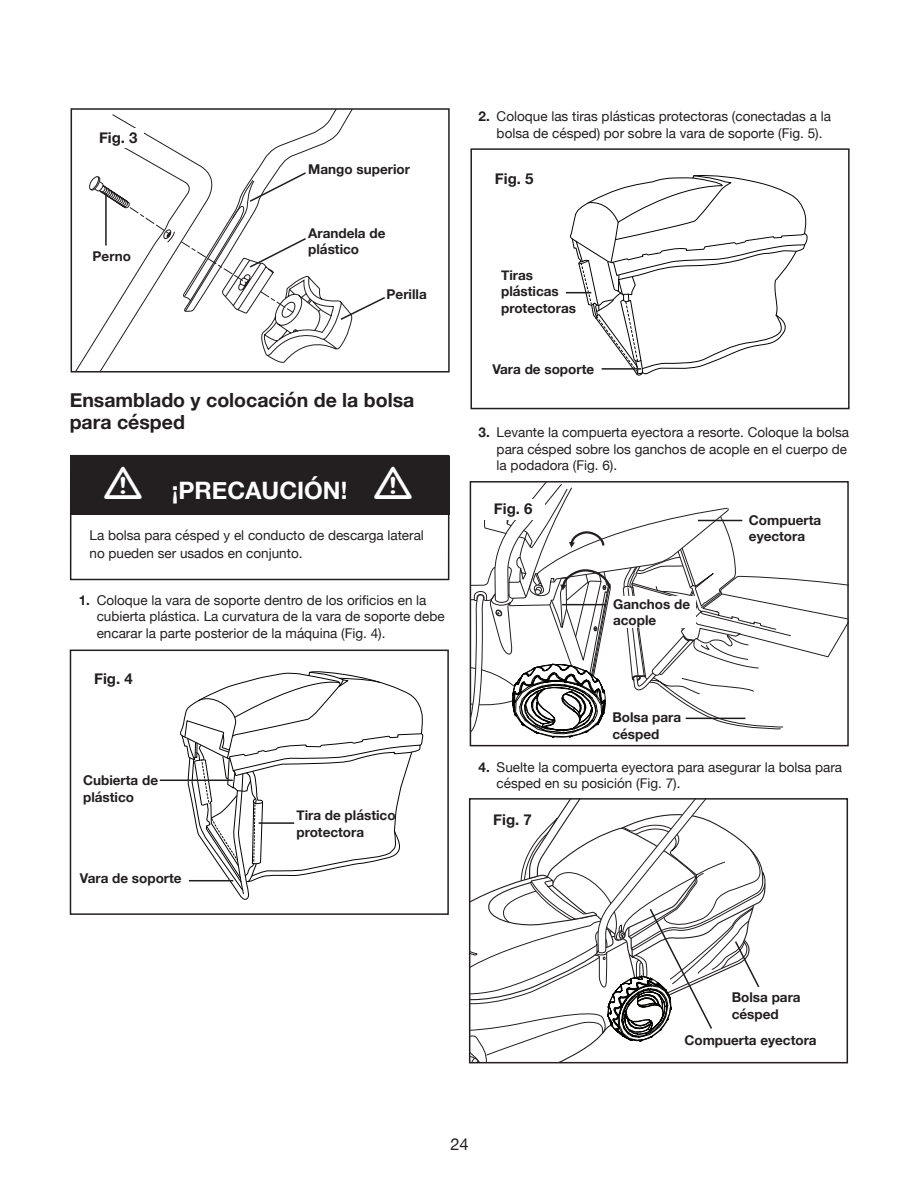
<style>
.page{position:relative;width:918px;height:1188px;background:#fff}
.page>*{position:absolute;margin:0;border:0;box-sizing:border-box;transform-origin:0 0}
.t1{font:700 24px "Helvetica Neue";color:#fff}
.t2{font:700 19.5px/22.5px "Helvetica Neue";color:#231f20}
.t3{font:16.5px "Helvetica Neue";color:#231f20}
.t4{font:700 15px "Helvetica Neue";color:#231f20}
.t5{font:13.5px/16.5px "Helvetica Neue";color:#231f20}
.t6{font:700 13.5px/16.5px "Helvetica Neue";color:#231f20}
.s1{font-weight:700}
</style>
<div class="page">
<div style="left:71px;top:108px;width:379px;height:265px;border:2px solid #231f20"></div>
<svg style="left:71px;top:113px;width:316px;height:259px"></svg>
<hr style="left:105px;top:193px;width:2px;height:53px;background:#1f1c1d">
<div style="left:70px;top:456px;width:380px;height:59px;background:#231f20"></div>
<div style="left:70px;top:455px;width:380px;height:125px;border:2px solid #231f20"></div>
<svg style="left:179px;top:671px;width:245px;height:229px"></svg>
<div style="left:70px;top:650px;width:379px;height:265px;border:2px solid #231f20"></div>
<hr style="left:189px;top:880px;width:44px;height:1px;background:#1f1c1d">
<hr style="left:160px;top:780px;width:73px;height:1px;background:#1f1c1d">
<hr style="left:259px;top:822px;width:35px;height:2px;background:#1f1c1d">
<div style="left:470px;top:148px;width:380px;height:261px;border:2px solid #231f20"></div>
<svg style="left:566px;top:175px;width:239px;height:200px"></svg>
<svg style="left:473px;top:484px;width:373px;height:253px"></svg>
<div style="left:470px;top:481px;width:379px;height:265px;border:2px solid #231f20"></div>
<div style="left:472px;top:500px;width:73px;height:20px;background:#fff"></div>
<div style="left:749px;top:511px;width:84px;height:38px;background:#fff"></div>
<hr style="left:698px;top:520px;width:44px;height:1px;background:#1f1c1d">
<hr style="left:686px;top:718px;width:59px;height:1px;background:#1f1c1d">
<div style="left:613px;top:596px;width:83px;height:31px;background:#fff"></div>
<hr style="left:562px;top:604px;width:44px;height:1px;background:#1f1c1d">
<svg style="left:470px;top:799px;width:300px;height:264px"></svg>
<p class="t4" style="left:99px;top:126px;width:40px">Fig. 3</p>
<p class="t6" style="left:93px;top:248px;width:40px">Perno</p>
<p class="t6" style="left:308px;top:161px;width:103px">Mango superior</p>
<p class="t6" style="left:308px;top:225px;width:79px">Arandela de plástico</p>
<p class="t6" style="left:387px;top:287px;width:42px">Perilla</p>
<h2 class="t2" style="left:70px;top:389px;width:346px">Ensamblado y colocación de la bolsa para césped</h2>
<h1 class="t1" style="left:172px;top:472px;width:177px">¡PRECAUCIÓN!</h1>
<p class="t5" style="left:90px;top:527px;width:336px;line-height:18px">La bolsa para césped y el conducto de descarga lateral no pueden ser usados en conjunto.</p>
<p class="t5" style="left:97px;top:592px;width:350px;text-indent:-18px"><span class="s1">1.</span> Coloque la vara de soporte dentro de los orificios en la cubierta plástica. La curvatura de la vara de soporte debe encarar la parte posterior de la máquina (Fig. 4).</p>
<p class="t4" style="left:94px;top:667px;width:40px">Fig. 4</p>
<p class="t6" style="left:83px;top:772px;width:76px">Cubierta de plástico</p>
<p class="t6" style="left:80px;top:871px;width:103px">Vara de soporte</p>
<p class="t6" style="left:296px;top:808px;width:101px">Tira de plástico protectora</p>
<p class="t5" style="left:497px;top:109px;width:336px;text-indent:-18px"><span class="s1">2.</span> Coloque las tiras plásticas protectoras (conectadas a la bolsa de césped) por sobre la vara de soporte (Fig. 5).</p>
<p class="t4" style="left:495px;top:167px;width:40px">Fig. 5</p>
<p class="t6" style="left:501px;top:267px;width:77px">Tiras plásticas protectoras</p>
<p class="t6" style="left:492px;top:361px;width:103px">Vara de soporte</p>
<p class="t5" style="left:497px;top:425px;width:354px;text-indent:-18px"><span class="s1">3.</span> Levante la compuerta eyectora a resorte. Coloque la bolsa para césped sobre los ganchos de acople en el cuerpo de la podadora (Fig. 6).</p>
<p class="t4" style="left:494px;top:497px;width:40px">Fig. 6</p>
<p class="t6" style="left:613px;top:596px;width:79px">Ganchos de acople</p>
<p class="t6" style="left:612px;top:709px;width:70px">Bolsa para césped</p>
<p class="t6" style="left:749px;top:512px;width:74px">Compuerta eyectora</p>
<p class="t5" style="left:497px;top:759px;width:347px;text-indent:-18px"><span class="s1">4.</span> Suelte la compuerta eyectora para asegurar la bolsa para césped en su posición (Fig. 7).</p>
<p class="t4" style="left:493px;top:808px;width:40px">Fig. 7</p>
<p class="t3" style="left:450px;top:1132px;width:20px">24</p>
<p class="t6" style="left:732px;top:989px;width:70px">Bolsa para césped</p>
<p class="t6" style="left:684px;top:1032px;width:134px">Compuerta eyectora</p>
</div>
